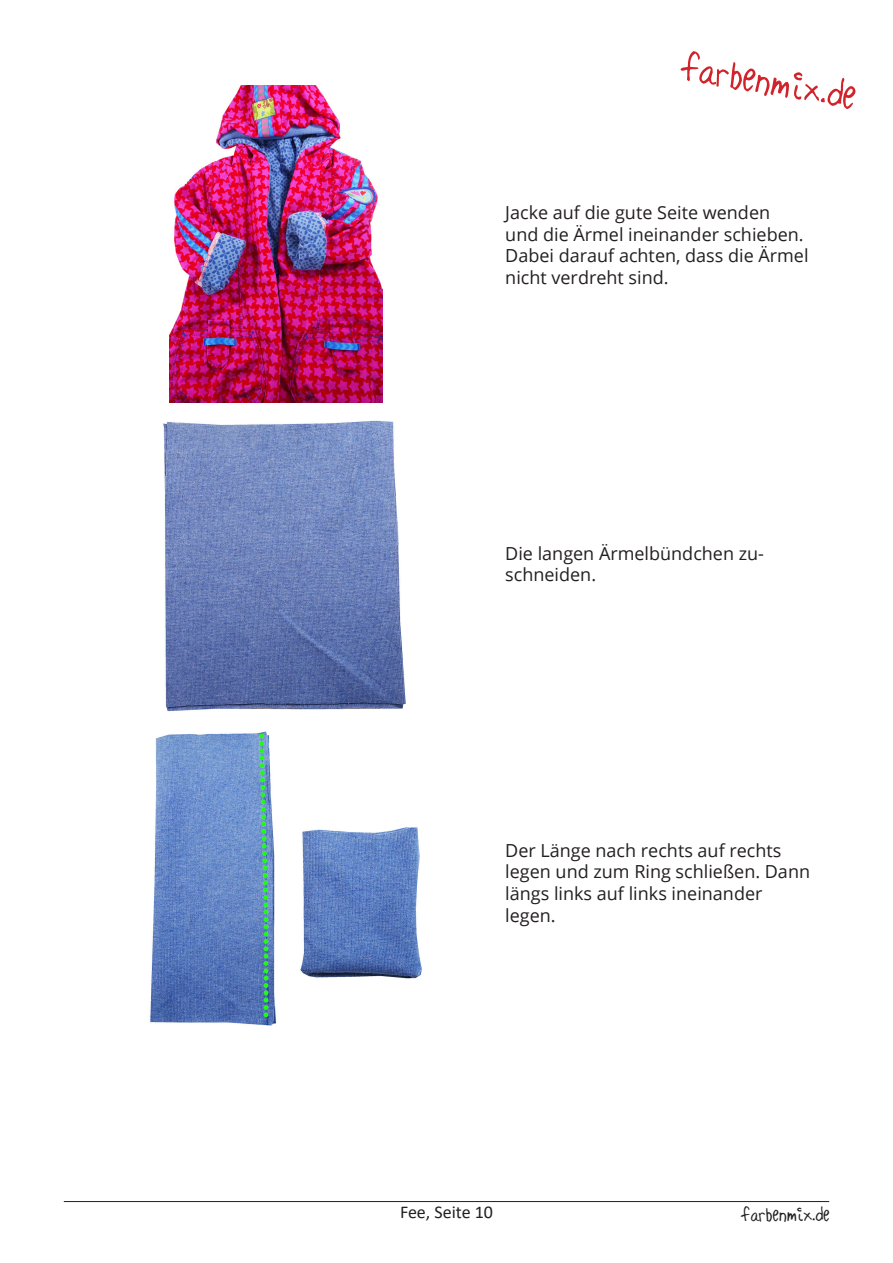
<style>
.page{position:relative;width:893px;height:1263px;background:#fff}
.page>*{position:absolute;margin:0;border:0;box-sizing:border-box;transform-origin:0 0}
.t1{font:45px "Hilde Sharpie";color:#d1232a}
.t2{font:22.5px "Hilde Sharpie";color:#231f20}
.t3{font:18px/21.6px "Open Sans";color:#231f20}
.t4{font:18px "Calibri";color:#231f20}
</style>
<div class="page">
<hr style="left:64px;top:1201px;width:765px;height:1px;background:#231f20">
<img style="left:170px;top:85px;width:212px;height:318px">
<img style="left:163px;top:420px;width:243px;height:292px">
<img style="left:150px;top:731px;width:272px;height:295px">
<h1 class="t1" style="left:688px;top:36px;width:177px;rotate:10deg">farbenmix.de</h1>
<p class="t3" style="left:505px;top:201px;width:305px">Jacke auf die gute Seite wenden<br>und die Ärmel ineinander schieben.<br>Dabei darauf achten, dass die Ärmel nicht verdreht sind.</p>
<p class="t3" style="left:505px;top:542px;width:260px">Die langen Ärmelbündchen zu&shy;schneiden.</p>
<p class="t3" style="left:505px;top:839px;width:306px">Der Länge nach rechts auf rechts legen und zum Ring schließen. Dann längs links auf links ineinander legen.</p>
<p class="t4" style="left:400px;top:1200px;width:94px">Fee, Seite 10</p>
<p class="t2" style="left:742px;top:1199px;width:89px">farbenmix.de</p>
</div>
